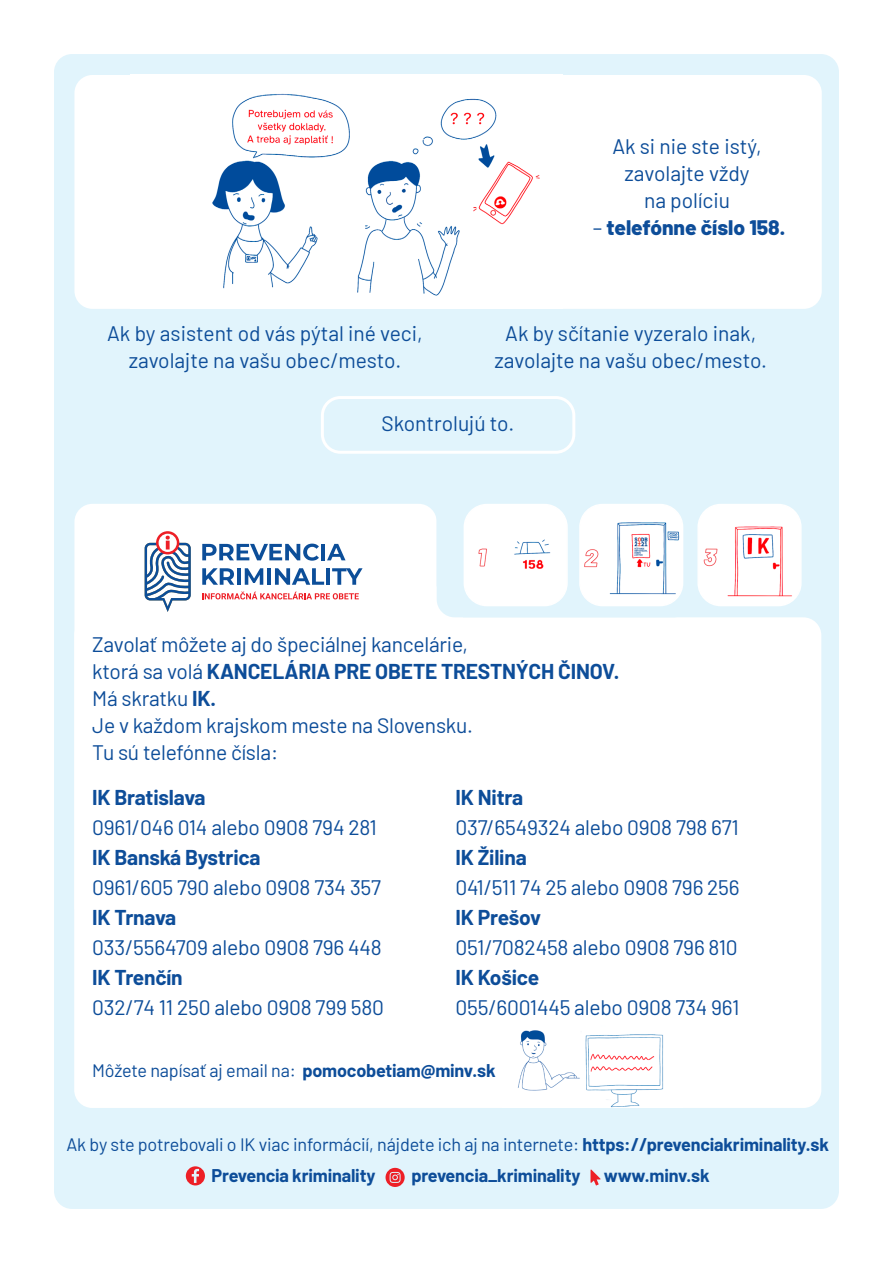
<style>
.page{position:relative;width:893px;height:1263px;background:#fff}
.page>*{position:absolute;margin:0;border:0;box-sizing:border-box;transform-origin:0 0}
.t1{font:21px "Barlow";letter-spacing:-.01em;color:#0d4d99}
.t2{font:700 21px "Barlow";letter-spacing:-.01em;color:#0d4d99}
.t3{font:800 21px "Barlow";color:#0d4d99}
.t4{font:18px "Barlow";letter-spacing:-.01em;color:#0d4d99}
.t5{font:700 18px "Barlow";letter-spacing:-.01em;color:#0d4d99}
.s1{font-weight:400}
.s2{font-weight:700}
</style>
<div class="page">
<div style="left:54px;top:54px;width:785px;height:1155px;background:#e1f4fc;border-radius:18px"></div>
<svg style="left:407px;top:586px;width:56px;height:48px"></svg>
<div style="left:74px;top:617px;width:747px;height:491px;background:#fff;border-radius:18px"></div>
<div style="left:74px;top:504px;width:363px;height:420px;background:#fff;border-radius:18px"></div>
<div style="left:437px;top:479px;width:254px;height:138px;background:#e1f4fc;border-radius:18px"></div>
<svg style="left:186px;top:1166px;width:19px;height:19px"></svg>
<svg style="left:386px;top:1168px;width:19px;height:19px"></svg>
<svg style="left:590px;top:1169px;width:10px;height:16px"></svg>
<svg style="left:202px;top:544px;width:117px;height:17px"></svg>
<hr style="left:321px;top:544px;width:4px;height:16px;background:#0c4e99">
<svg style="left:327px;top:544px;width:19px;height:16px"></svg>
<svg style="left:202px;top:568px;width:32px;height:17px"></svg>
<hr style="left:237px;top:568px;width:4px;height:17px;background:#0c4e99">
<svg style="left:245px;top:568px;width:18px;height:17px"></svg>
<hr style="left:267px;top:568px;width:4px;height:17px;background:#0c4e99">
<svg style="left:275px;top:568px;width:49px;height:17px"></svg>
<hr style="left:326px;top:568px;width:4px;height:17px;background:#0c4e99">
<svg style="left:332px;top:568px;width:31px;height:17px"></svg>
<svg style="left:145px;top:531px;width:46px;height:81px"></svg>
<svg style="left:202px;top:592px;width:157px;height:7px"></svg>
<img style="left:517px;top:1030px;width:147px;height:78px">
<div style="left:74px;top:75px;width:748px;height:234px;background:#fff;border-radius:18px"></div>
<img style="left:212px;top:93px;width:328px;height:203px">
<div style="left:321px;top:396px;width:254px;height:58px;border:3px solid #fff;border-radius:18px"></div>
<img style="left:700px;top:507px;width:99px;height:96px">
<div style="left:697px;top:504px;width:105px;height:102px;border:2px solid #fff;border-radius:22px"></div>
<img style="left:582px;top:507px;width:101px;height:96px">
<div style="left:579px;top:504px;width:104px;height:102px;border:2px solid #fff;border-radius:22px"></div>
<div style="left:464px;top:505px;width:103px;height:100px;background:#fff;border-radius:22px"></div>
<img style="left:464px;top:520px;width:101px;height:83px">
<div style="left:464px;top:504px;width:104px;height:102px;border:2px solid #fff;border-radius:22px"></div>
<img style="left:589px;top:1050px;width:69px;height:25px">
<p class="t1" style="left:107px;top:318px;width:317px">Ak by asistent od vás pýtal iné veci,</p>
<p class="t1" style="left:129px;top:345px;width:274px">zavolajte na vašu obec/mesto.</p>
<p class="t1" style="left:612px;top:131px;width:151px">Ak si nie ste istý,</p>
<p class="t1" style="left:625px;top:158px;width:126px">zavolajte vždy</p>
<p class="t1" style="left:644px;top:185px;width:87px">na políciu</p>
<p class="t3" style="left:593px;top:211px;width:194px"><span class="s1">–</span> telefónne číslo 158.</p>
<p class="t1" style="left:505px;top:318px;width:253px">Ak by sčítanie vyzeralo inak,</p>
<p class="t1" style="left:494px;top:345px;width:274px">zavolajte na vašu obec/mesto.</p>
<p class="t1" style="left:381px;top:408px;width:134px">Skontrolujú to.</p>
<p class="t1" style="left:92px;top:629px;width:377px">Zavolať môžete aj do špeciálnej kancelárie,</p>
<p class="t2" style="left:92px;top:656px;width:529px"><span class="s1">ktorá sa volá</span> KANCELÁRIA PRE OBETE TRESTNÝCH ČINOV.</p>
<p class="t1" style="left:92px;top:683px;width:126px">Má skratku <span class="s2">IK.</span></p>
<p class="t1" style="left:92px;top:710px;width:382px">Je v každom krajskom meste na Slovensku.</p>
<p class="t1" style="left:92px;top:737px;width:187px">Tu sú telefónne čísla:</p>
<p class="t2" style="left:92px;top:782px;width:115px">IK Bratislava</p>
<p class="t1" style="left:92px;top:812px;width:286px">0961/046 014 alebo 0908 794 281</p>
<p class="t2" style="left:92px;top:842px;width:170px">IK Banská Bystrica</p>
<p class="t1" style="left:92px;top:872px;width:290px">0961/605 790 alebo 0908 734 357</p>
<p class="t2" style="left:92px;top:902px;width:86px">IK Trnava</p>
<p class="t1" style="left:92px;top:932px;width:291px">033/5564709 alebo 0908 796 448</p>
<p class="t2" style="left:92px;top:962px;width:92px">IK Trenčín</p>
<p class="t1" style="left:92px;top:992px;width:293px">032/74 11 250 alebo 0908 799 580</p>
<p class="t2" style="left:455px;top:782px;width:69px">IK Nitra</p>
<p class="t1" style="left:455px;top:812px;width:285px">037/6549324 alebo 0908 798 671</p>
<p class="t2" style="left:455px;top:842px;width:73px">IK Žilina</p>
<p class="t1" style="left:455px;top:872px;width:286px">041/511 74 25 alebo 0908 796 256</p>
<p class="t2" style="left:455px;top:902px;width:87px">IK Prešov</p>
<p class="t1" style="left:455px;top:932px;width:284px">051/7082458 alebo 0908 796 810</p>
<p class="t2" style="left:455px;top:962px;width:85px">IK Košice</p>
<p class="t1" style="left:455px;top:992px;width:285px">055/6001445 alebo 0908 734 961</p>
<p class="t4" style="left:92px;top:1057px;width:405px">Môžete napísať aj email na: <span class="s2">pomocobetiam@minv.sk</span></p>
<p class="t4" style="left:67px;top:1131px;width:764px">Ak by ste potrebovali o IK viac informácií, nájdete ich aj na internete: <span class="s2">https://prevenciakriminality.sk</span></p>
<p class="t5" style="left:212px;top:1163px;width:165px">Prevencia kriminality</p>
<p class="t5" style="left:411px;top:1163px;width:171px">prevencia_kriminality</p>
<p class="t5" style="left:604px;top:1163px;width:107px">www.minv.sk</p>
</div>
